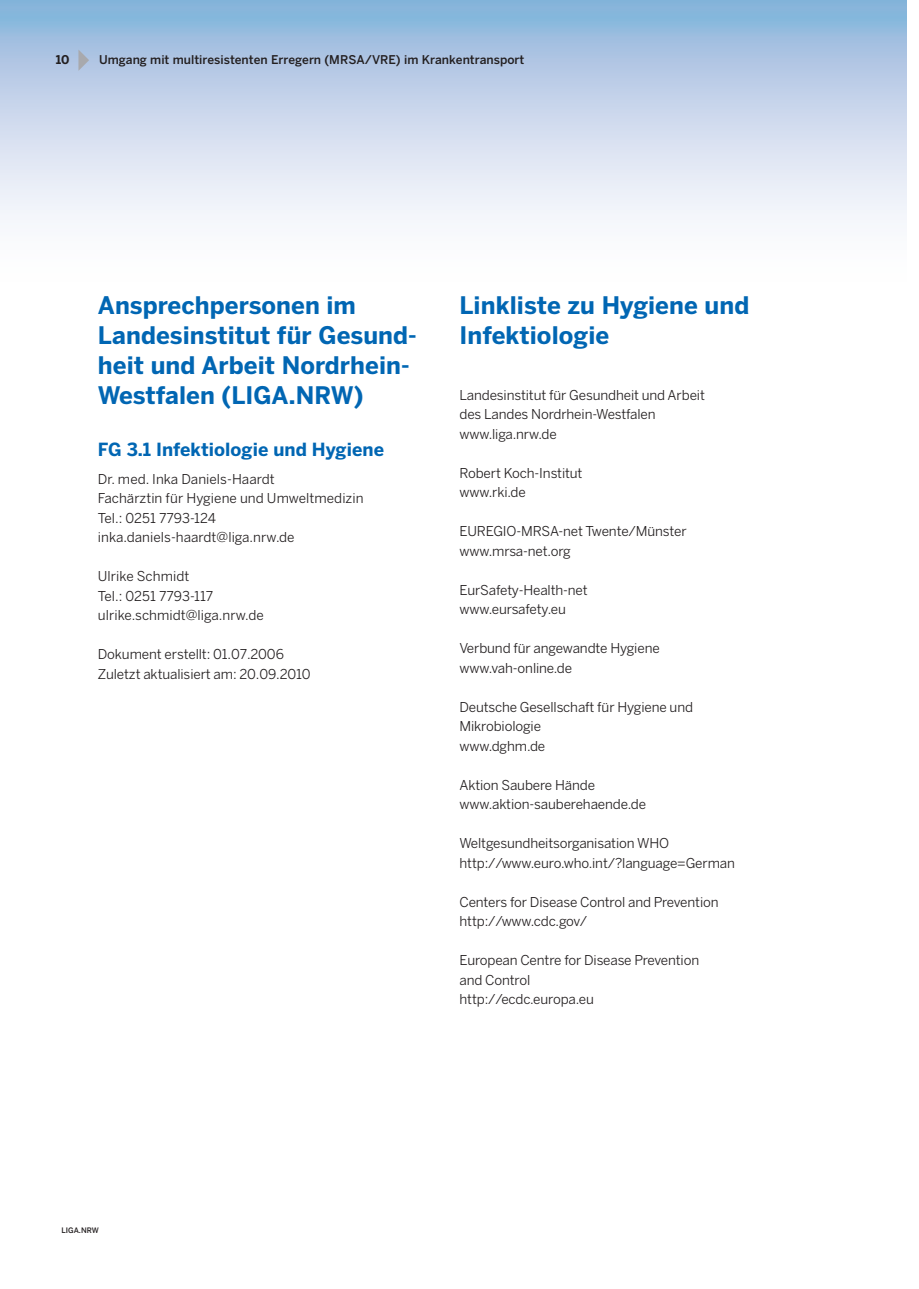
<style>
.page{position:relative;width:919px;height:1289px;background:#fff}
.page>*{position:absolute;margin:0;border:0;box-sizing:border-box;transform-origin:0 0}
.t1{font:700 24px/30px "Benton Sans";letter-spacing:.005em;color:#0166b3}
.t2{font:700 18px "Benton Sans";letter-spacing:.005em;color:#0166b3}
.t3{font:13.5px/19.5px "Benton Sans";letter-spacing:-.01em;color:#231f20}
.t4{font:500 12px "Benton Sans";color:#231f20}
.t5{font:700 12px "Benton Sans";color:#231f20}
.t6{font:500 7.5px "Benton Sans";letter-spacing:.005em;color:#231f20}
</style>
<div class="page">
<svg style="left:0;top:0;width:906px;height:220px;background:#c4d5eb"></svg>
<svg style="left:78px;top:50px;width:11px;height:21px"></svg>
<p class="t5" style="left:56px;top:53px;width:15px">10</p>
<p class="t4" style="left:99px;top:53px;width:426px">Umgang mit multiresistenten Erregern (MRSA/VRE) im Krankentransport</p>
<h1 class="t1" style="left:98px;top:289px;width:320px">Ansprechpersonen im<br>Landesinstitut für Gesund&shy;heit und Arbeit Nordrhein-<br>Westfalen (LIGA.NRW)</h1>
<h2 class="t2" style="left:98px;top:438px;width:288px">FG 3.1 Infektiologie und Hygiene</h2>
<p class="t3" style="left:98px;top:469px;width:267px">Dr. med. Inka Daniels-Haardt<br>Fachärztin für Hygiene und Umweltmedizin<br>Tel.: 0251 7793-124 inka.daniels-haardt@liga.nrw.de</p>
<p class="t3" style="left:98px;top:566px;width:167px">Ulrike Schmidt<br>Tel.: 0251 7793-117 ulrike.schmidt@liga.nrw.de</p>
<p class="t3" style="left:98px;top:644px;width:214px">Dokument erstellt: 01.07.2006<br>Zuletzt aktualisiert am: 20.09.2010</p>
<h1 class="t1" style="left:459px;top:289px;width:291px">Linkliste zu Hygiene und<br>Infektiologie</h1>
<p class="t3" style="left:459px;top:385px;width:247px">Landesinstitut für Gesundheit und Arbeit des Landes Nordrhein-Westfalen www.liga.nrw.de</p>
<p class="t3" style="left:459px;top:463px;width:124px">Robert Koch-Institut www.rki.de</p>
<p class="t3" style="left:459px;top:521px;width:229px">EUREGIO-MRSA-net Twente/Münster www.mrsa-net.org</p>
<p class="t3" style="left:459px;top:580px;width:130px">EurSafety-Health-net www.eursafety.eu</p>
<p class="t3" style="left:459px;top:638px;width:202px">Verbund für angewandte Hygiene www.vah-online.de</p>
<p class="t3" style="left:459px;top:697px;width:235px">Deutsche Gesellschaft für Hygiene und<br>Mikrobiologie<br>www.dghm.de</p>
<p class="t3" style="left:459px;top:775px;width:188px">Aktion Saubere Hände www.aktion-sauberehaende.de</p>
<p class="t3" style="left:459px;top:833px;width:277px">Weltgesundheitsorganisation WHO http://www.euro.who.int/?language=German</p>
<p class="t3" style="left:459px;top:892px;width:261px">Centers for Disease Control and Prevention http://www.cdc.gov/</p>
<p class="t3" style="left:459px;top:950px;width:241px">European Centre for Disease Prevention and Control<br>http://ecdc.europa.eu</p>
<p class="t6" style="left:61px;top:1225px;width:39px">LIGA.NRW</p>
</div>
